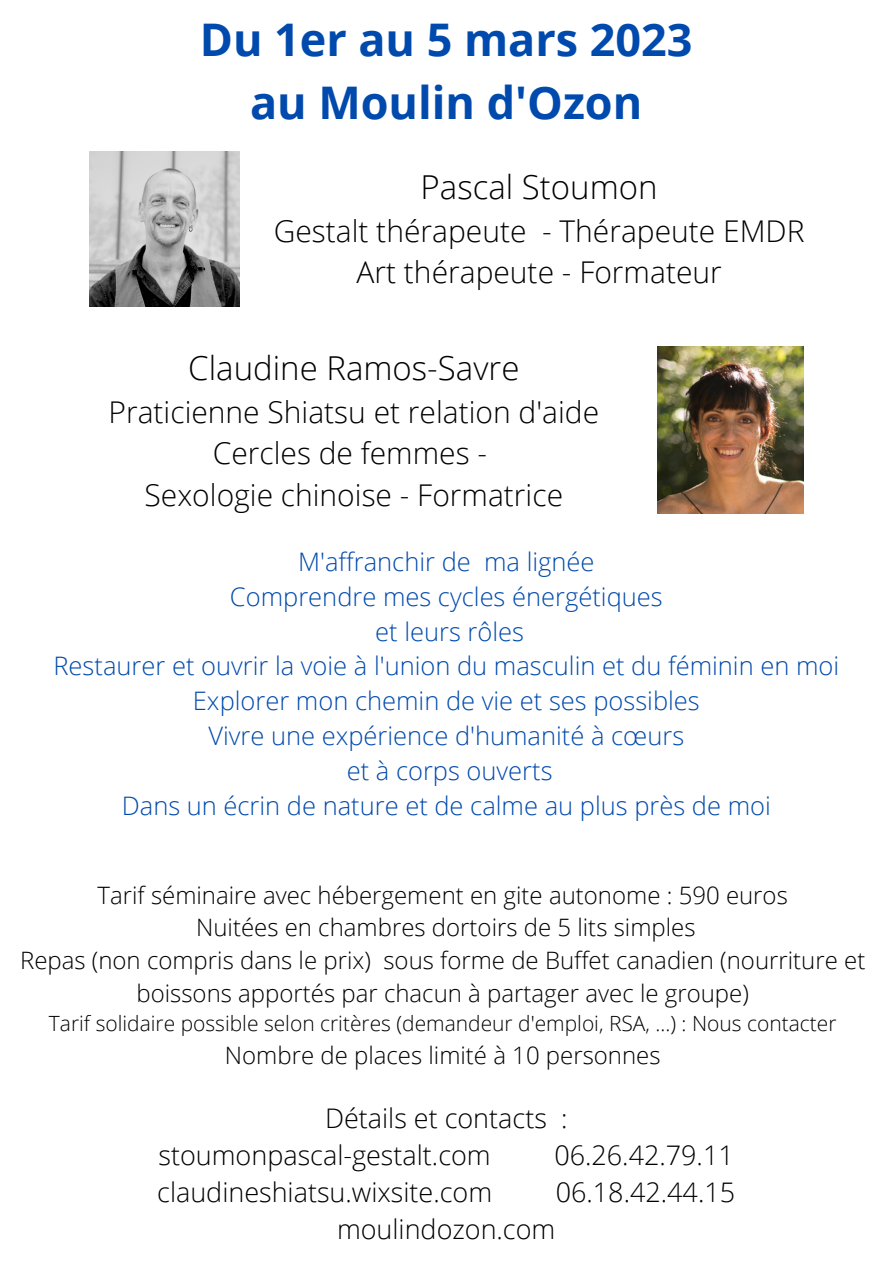
<style>
.page{position:relative;width:893px;height:1264px;background:#fff}
.page>*{position:absolute;margin:0;border:0;box-sizing:border-box;transform-origin:0 0}
.t1{font:700 45px/63px "Open Sans";color:#004aad;text-align:center}
.t2{font:300 33px "Open Sans";color:#000}
.t3{font:300 30px/41.5px "Open Sans";color:#000;text-align:center}
.t4{font:300 27px/37px "Open Sans";color:#000}
.t5{font:300 25.5px/34.8px "Open Sans";color:#004aad;text-align:center}
.t6{font:300 24px/32.5px "Open Sans";color:#000;text-align:center}
.t7{font:300 21px "Open Sans";color:#000}
</style>
<div class="page">
<img style="left:89px;top:152px;width:151px;height:154px">
<img style="left:658px;top:346px;width:145px;height:167px">
<h1 class="t1" style="left:200px;top:7px;width:494px">Du 1er au 5 mars 2023 au Moulin d'Ozon</h1>
<p class="t2" style="left:420px;top:164px;width:238px">Pascal Stoumon</p>
<p class="t3" style="left:274px;top:209px;width:532px">Gestalt thérapeute - Thérapeute EMDR<br>Art thérapeute - Formateur</p>
<p class="t2" style="left:188px;top:345px;width:332px">Claudine Ramos-Savre</p>
<p class="t3" style="left:108px;top:390px;width:492px">Praticienne Shiatsu et relation d'aide<br>Cercles de femmes -<br>Sexologie chinoise - Formatrice</p>
<p class="t5" style="left:53px;top:543px;width:787px">M'affranchir de ma lignée<br>Comprendre mes cycles énergétiques<br>et leurs rôles<br>Restaurer et ouvrir la voie à l'union du masculin et du féminin en moi Explorer mon chemin de vie et ses possibles<br>Vivre une expérience d'humanité à cœurs<br>et à corps ouverts<br>Dans un écrin de nature et de calme au plus près de moi</p>
<p class="t6" style="left:20px;top:878px;width:846px">Tarif séminaire avec hébergement en gite autonome : 590 euros<br>Nuitées en chambres dortoirs de 5 lits simples<br>Repas (non compris dans le prix) sous forme de Buffet canadien (nourriture et boissons apportés par chacun à partager avec le groupe)</p>
<p class="t7" style="left:49px;top:1008px;width:789px">Tarif solidaire possible selon critères (demandeur d'emploi, RSA, ...) : Nous contacter</p>
<p class="t6" style="left:225px;top:1037px;width:437px">Nombre de places limité à 10 personnes</p>
<p class="t4" style="left:158px;top:1099px;width:410px;text-indent:166px">Détails et contacts : stoumonpascal-gestalt.com</p>
<p class="t4" style="left:554px;top:1136px;width:181px">06.26.42.79.11</p>
<p class="t4" style="left:157px;top:1173px;width:336px">claudineshiatsu.wixsite.com</p>
<p class="t4" style="left:555px;top:1173px;width:181px">06.18.42.44.15</p>
<p class="t4" style="left:337px;top:1210px;width:220px">moulindozon.com</p>
</div>
